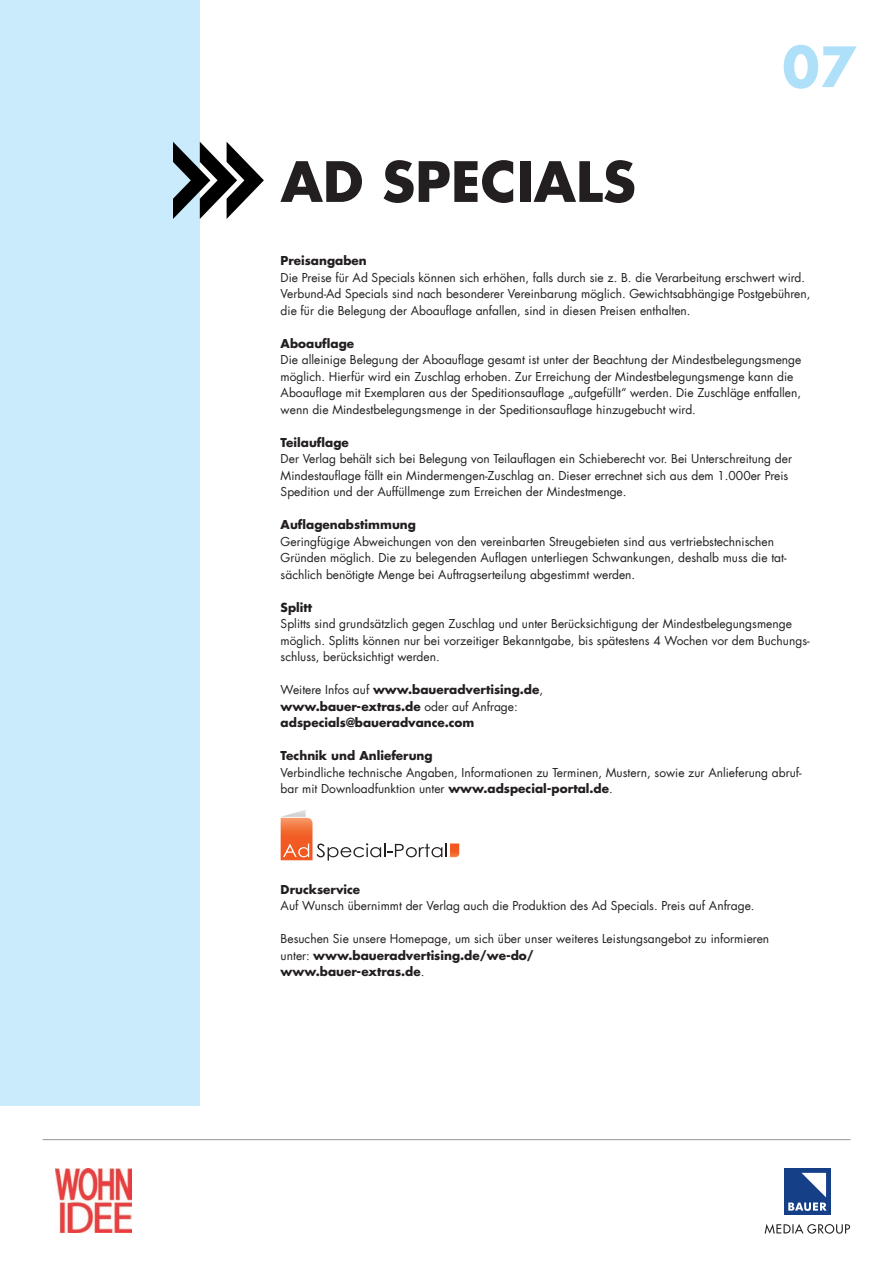
<style>
.page{position:relative;width:893px;height:1263px;background:#fff}
.page>*{position:absolute;margin:0;border:0;box-sizing:border-box;transform-origin:0 0}
.t1{font:700 54px "Futura Com";color:#231f20}
.t2{font:700 54px "Futura Com";color:#aee1f9}
.t3{font:12px/16.5px "Futura Com";color:#231f20}
.t4{font:700 12px/16.5px "Futura Com";color:#231f20}
.s1{font-weight:400}
.s2{font-weight:700}
</style>
<div class="page">
<svg style="left:765px;top:1224px;width:85px;height:10px"></svg>
<div style="left:784px;top:1168px;width:46px;height:47px;background:#153f87"></div>
<svg style="left:788px;top:1173px;width:39px;height:38px"></svg>
<hr style="left:43px;top:1139px;width:807px;height:1px;background:#939598">
<img style="left:55px;top:1168px;width:77px;height:64px">
<div style="left:0;top:0;width:200px;height:1106px;background:#caebfb"></div>
<svg style="left:173px;top:142px;width:91px;height:77px"></svg>
<img style="left:281px;top:810px;width:25px;height:7px">
<svg style="left:281px;top:818px;width:178px;height:43px"></svg>
<h1 class="t1" style="left:281px;top:140px;width:357px">AD SPECIALS</h1>
<h1 class="t2" style="left:782px;top:25px;width:76px">07</h1>
<p class="t4" style="left:281px;top:252px;width:88px">Preisangaben</p>
<p class="t3" style="left:281px;top:269px;width:531px">Die Preise für Ad Specials können sich erhöhen, falls durch sie z. B. die Verarbeitung erschwert wird.<br>Verbund-Ad Specials sind nach besonderer Vereinbarung möglich. Gewichtsabhängige Postgebühren, die für die Belegung der Aboauflage anfallen, sind in diesen Preisen enthalten.</p>
<p class="t4" style="left:281px;top:334px;width:75px">Aboauflage</p>
<p class="t3" style="left:281px;top:351px;width:522px">Die alleinige Belegung der Aboauflage gesamt ist unter der Beachtung der Mindestbelegungsmenge möglich. Hierfür wird ein Zuschlag erhoben. Zur Erreichung der Mindestbelegungsmenge kann die Aboauflage mit Exemplaren aus der Speditionsauflage „aufgefüllt“ werden. Die Zuschläge entfallen, wenn die Mindestbelegungsmenge in der Speditionsauflage hinzugebucht wird.</p>
<p class="t4" style="left:281px;top:433px;width:70px">Teilauflage</p>
<p class="t3" style="left:281px;top:450px;width:513px">Der Verlag behält sich bei Belegung von Teilauflagen ein Schieberecht vor. Bei Unterschreitung der<br>Mindestauflage fällt ein Mindermengen-Zuschlag an. Dieser errechnet sich aus dem 1.000er Preis<br>Spedition und der Auffüllmenge zum Erreichen der Mindestmenge.</p>
<p class="t4" style="left:281px;top:516px;width:137px">Auflagenabstimmung</p>
<p class="t3" style="left:281px;top:533px;width:507px">Geringfügige Abweichungen von den vereinbarten Streugebieten sind aus vertriebstechnischen<br>Gründen möglich. Die zu belegenden Auflagen unterliegen Schwankungen, deshalb muss die tat&shy;sächlich benötigte Menge bei Auftragserteilung abgestimmt werden.</p>
<p class="t4" style="left:281px;top:598px;width:33px">Splitt</p>
<p class="t3" style="left:281px;top:615px;width:531px">Splitts sind grundsätzlich gegen Zuschlag und unter Berücksichtigung der Mindestbelegungsmenge möglich. Splitts können nur bei vorzeitiger Bekanntgabe, bis spätestens 4 Wochen vor dem Buchungs&shy;schluss, berücksichtigt werden.</p>
<p class="t4" style="left:281px;top:681px;width:264px"><span class="s1">Weitere Infos auf</span> www.baueradvertising.de<span class="s1">, </span>www.bauer-extras.de <span class="s1">oder auf Anfrage: </span>adspecials@baueradvance.com</p>
<p class="t4" style="left:281px;top:747px;width:154px">Technik und Anlieferung</p>
<p class="t3" style="left:281px;top:764px;width:522px">Verbindliche technische Angaben, Informationen zu Terminen, Mustern, sowie zur Anlieferung abruf&shy;bar mit Downloadfunktion unter <span class="s2">www.adspecial-portal.de</span>.</p>
<p class="t4" style="left:281px;top:880px;width:81px">Druckservice</p>
<p class="t3" style="left:281px;top:897px;width:475px">Auf Wunsch übernimmt der Verlag auch die Produktion des Ad Specials. Preis auf Anfrage.</p>
<p class="t3" style="left:281px;top:930px;width:490px">Besuchen Sie unsere Homepage, um sich über unser weiteres Leistungsangebot zu informieren unter: <span class="s2">www.baueradvertising.de/we-do/<br>www.bauer-extras.de</span>.</p>
</div>
